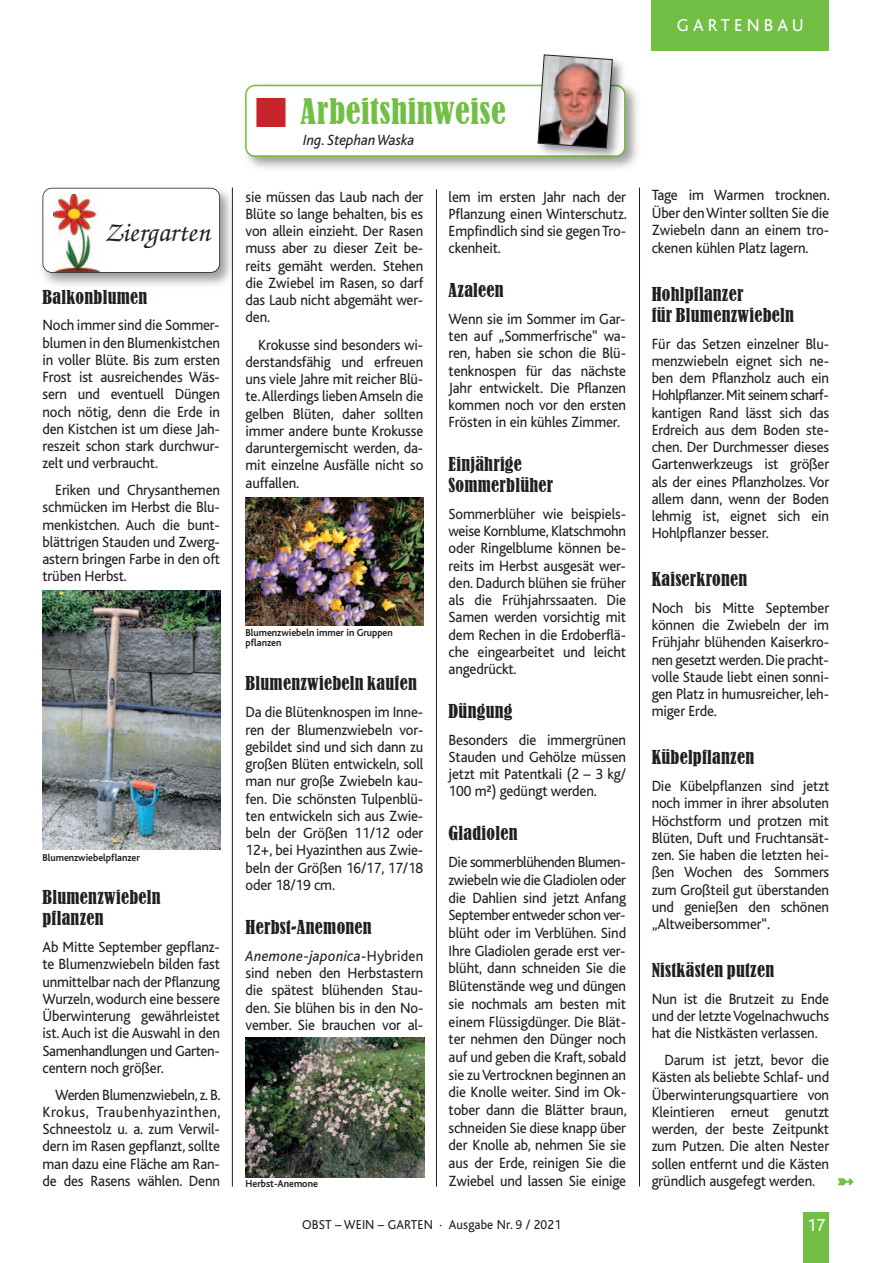
<style>
.page{position:relative;width:893px;height:1263px;background:#fff}
.page>*{position:absolute;margin:0;border:0;box-sizing:border-box;transform-origin:0 0}
.t1{font:condensed 33px "Bernard";letter-spacing:.015em;color:#71bf44}
.t2{font:italic 500 28.5px "Zapf Chancery";color:#231f20}
.t3{font:condensed 18px/21px "Bernard";letter-spacing:.015em;color:#231f20}
.t4{font:18px "Bliss";letter-spacing:.225em;color:#fff}
.t5{font:15.45px/17.2px "Bliss";letter-spacing:-.01em;color:#231f20;text-align:justify;scale:.95 1}
.t6{font:italic 15.45px "Bliss";letter-spacing:-.005em;color:#231f20;scale:.95 1}
.t7{font:13.5px "Bliss";letter-spacing:.01em;color:#231f20;scale:.95 1}
.t8{font:700 10.5px/10.5px "Bliss";letter-spacing:-.005em;color:#231f20;scale:.95 1}
.s1{color:#c8242b}
.s2{font-style:italic}
</style>
<div class="page">
<div style="left:652px;top:0;width:177px;height:51px;background:#71bf44"></div>
<div style="left:804px;top:1212px;width:25px;height:51px;background:#71bf44"></div>
<img style="left:247px;top:90px;width:390px;height:79px">
<img style="left:530px;top:86px;width:102px;height:82px">
<svg style="left:245px;top:54px;width:381px;height:103px"></svg>
<img style="left:42px;top:187px;width:191px;height:105px">
<div style="left:43px;top:189px;width:176px;height:83px;background:#fff;border-radius:9px"></div>
<img style="left:54px;top:195px;width:45px;height:75px">
<div style="left:43px;top:188px;width:177px;height:85px;border:2px solid #231f20;border-radius:9px"></div>
<hr style="left:232px;top:188px;width:1px;height:998px;background:#231f20">
<hr style="left:436px;top:189px;width:1px;height:997px;background:#231f20">
<hr style="left:639px;top:188px;width:1px;height:998px;background:#231f20">
<img style="left:43px;top:590px;width:177px;height:260px">
<img style="left:246px;top:498px;width:177px;height:127px">
<img style="left:246px;top:1037px;width:178px;height:141px">
<p class="t4" style="left:677px;top:19px;width:129px">GARTENBAU</p>
<p class="t2" style="left:104px;top:221px;width:107px">Ziergarten</p>
<p class="t3" style="left:43px;top:286px;width:106px">Balkonblumen</p>
<p class="t5" style="left:43px;top:318px;width:188px">Noch immer sind die Sommer&shy;blumen in den Blumenkistchen in voller Blüte. Bis zum ersten Frost ist ausreichendes Wäs&shy;sern und eventuell Düngen noch nötig, denn die Erde in den Kistchen ist um diese Jah&shy;reszeit schon stark durchwur&shy;zelt und verbraucht.</p>
<p class="t5" style="left:43px;top:483px;width:188px;text-indent:13px">Eriken und Chrysanthemen schmücken im Herbst die Blu&shy;menkistchen. Auch die bunt&shy;blättrigen Stauden und Zwerg - astern bringen Farbe in den oft trüben Herbst.</p>
<p class="t8" style="left:43px;top:853px;width:104px">Blumenzwiebelpflanzer</p>
<p class="t3" style="left:43px;top:887px;width:120px">Blumenzwiebeln pflanzen</p>
<p class="t5" style="left:43px;top:940px;width:188px">Ab Mitte September gepflanz&shy;te Blumenzwiebeln bilden fast unmittelbar nach der Pflanzung Wurzeln, wodurch eine bessere Überwinterung gewährleistet ist. Auch ist die Auswahl in den Samenhandlungen und Garten&shy;centern noch größer.</p>
<p class="t5" style="left:43px;top:1087px;width:189px;text-indent:13px">Werden Blumenzwiebeln, z. B.<br>Krokus, Traubenhyazinthen, Schneestolz u. a. zum Verwil&shy;dern im Rasen gepflanzt, sollte man dazu eine Fläche am Ran&shy;de des Rasens wählen. Denn</p>
<p class="t1" style="left:255px;top:92px;width:252px"><span class="s1">■</span> Arbeitshinweise</p>
<p class="t6" style="left:303px;top:134px;width:119px">Ing. Stephan Waska</p>
<p class="t5" style="left:246px;top:189px;width:189px">sie müssen das Laub nach der Blüte so lange behalten, bis es von allein einzieht. Der Rasen muss aber zu dieser Zeit be&shy;reits gemäht werden. Stehen die Zwiebel im Rasen, so darf das Laub nicht abgemäht wer&shy;den.</p>
<p class="t5" style="left:246px;top:337px;width:189px;text-indent:13px">Krokusse sind besonders wi&shy;derstandsfähig und erfreuen uns viele Jahre mit reicher Blü&shy;te. Allerdings lieben Amseln die gelben Blüten, daher sollten immer andere bunte Krokusse daruntergemischt werden, da&shy;mit einzelne Ausfälle nicht so auffallen.</p>
<p class="t8" style="left:246px;top:628px;width:157px">Blumenzwiebeln immer in Gruppen pflanzen</p>
<p class="t3" style="left:246px;top:673px;width:173px">Blumenzwiebeln kaufen</p>
<p class="t5" style="left:246px;top:705px;width:189px">Da die Blütenknospen im Inne&shy;ren der Blumenzwiebeln vor&shy;gebildet sind und sich dann zu großen Blüten entwickeln, soll man nur große Zwiebeln kau&shy;fen. Die schönsten Tulpenblü&shy;ten entwickeln sich aus Zwie&shy;beln der Größen 11/12 oder 12+, bei Hyazinthen aus Zwie&shy;beln der Größen 16/17, 17/18 oder 18/19 cm.</p>
<p class="t3" style="left:246px;top:916px;width:128px">Herbst-Anemonen</p>
<p class="t5" style="left:246px;top:948px;width:189px"><span class="s2">Anemone-japonica</span>-Hybriden sind neben den Herbstastern die spätest blühenden Stau&shy;den. Sie blühen bis in den No&shy;vember. Sie brauchen vor al-</p>
<p class="t8" style="left:246px;top:1179px;width:78px">Herbst-Anemone</p>
<p class="t5" style="left:449px;top:189px;width:189px">lem im ersten Jahr nach der Pflanzung einen Winterschutz.<br>Empfindlich sind sie gegen Tro&shy;ckenheit.</p>
<p class="t3" style="left:449px;top:280px;width:57px">Azaleen</p>
<p class="t5" style="left:449px;top:312px;width:188px">Wenn sie im Sommer im Gar&shy;ten auf „Sommerfrische“ wa&shy;ren, haben sie schon die Blü&shy;tenknospen für das nächste Jahr entwickelt. Die Pflanzen kommen noch vor den ersten Frösten in ein kühles Zimmer.</p>
<p class="t3" style="left:449px;top:454px;width:106px">Einjährige<br>Sommerblüher</p>
<p class="t5" style="left:449px;top:507px;width:188px">Sommerblüher wie beispiels&shy;weise Kornblume, Klatschmohn oder Ringelblume können be&shy;reits im Herbst ausgesät wer&shy;den. Dadurch blühen sie früher als die Frühjahrssaaten. Die Samen werden vorsichtig mit dem Rechen in die Erdoberflä&shy;che eingearbeitet und leicht angedrückt.</p>
<p class="t3" style="left:449px;top:700px;width:65px">Düngung</p>
<p class="t5" style="left:449px;top:732px;width:188px">Besonders die immergrünen Stauden und Gehölze müssen jetzt mit Patentkali (2 – 3 kg/ 100 m²) gedüngt werden.</p>
<p class="t3" style="left:449px;top:822px;width:70px">Gladiolen</p>
<p class="t5" style="left:449px;top:855px;width:189px;line-height:17.7px">Die sommerblühenden Blumen&shy;zwiebeln wie die Gladiolen oder die Dahlien sind jetzt Anfang September entweder schon ver&shy;blüht oder im Verblühen. Sind Ihre Gladiolen gerade erst ver&shy;blüht, dann schneiden Sie die Blütenstände weg und düngen sie nochmals am besten mit einem Flüssigdünger. Die Blät&shy;ter nehmen den Dünger noch auf und geben die Kraft, sobald sie zu Vertrocknen beginnen an die Knolle weiter. Sind im Ok&shy;tober dann die Blätter braun, schneiden Sie diese knapp über der Knolle ab, nehmen Sie sie aus der Erde, reinigen Sie die Zwiebel und lassen Sie einige</p>
<p class="t5" style="left:652px;top:187px;width:189px;line-height:17.7px">Tage im Warmen trocknen.<br>Über den Winter sollten Sie die Zwiebeln dann an einem tro&shy;ckenen kühlen Platz lagern.</p>
<p class="t3" style="left:652px;top:283px;width:144px">Hohlpflanzer<br>für Blumenzwiebeln</p>
<p class="t5" style="left:652px;top:336px;width:188px">Für das Setzen einzelner Blu&shy;menzwiebeln eignet sich ne&shy;ben dem Pflanzholz auch ein Hohlpflanzer. Mit seinem scharf&shy;kantigen Rand lässt sich das Erdreich aus dem Boden ste&shy;chen. Der Durchmesser dieses Gartenwerkzeugs ist größer als der eines Pflanzholzes. Vor allem dann, wenn der Boden lehmig ist, eignet sich ein Hohlpflanzer besser.</p>
<p class="t3" style="left:652px;top:569px;width:97px">Kaiserkronen</p>
<p class="t5" style="left:652px;top:601px;width:188px">Noch bis Mitte September können die Zwiebeln der im Frühjahr blühenden Kaiserkro&shy;nen gesetzt werden. Die pracht&shy;volle Staude liebt einen sonni&shy;gen Platz in humusreicher, leh&shy;miger Erde.</p>
<p class="t3" style="left:652px;top:747px;width:104px">Kübelpflanzen</p>
<p class="t5" style="left:652px;top:779px;width:188px">Die Kübelpflanzen sind jetzt noch immer in ihrer absoluten Höchstform und protzen mit Blüten, Duft und Fruchtansät&shy;zen. Sie haben die letzten hei&shy;ßen Wochen des Sommers zum Großteil gut überstanden und genießen den schönen „Altweibersommer“.</p>
<p class="t3" style="left:652px;top:959px;width:124px">Nistkästen putzen</p>
<p class="t5" style="left:652px;top:991px;width:188px">Nun ist die Brutzeit zu Ende und der letzte Vogelnachwuchs hat die Nistkästen verlassen.</p>
<p class="t5" style="left:652px;top:1053px;width:188px;text-indent:13px">Darum ist jetzt, bevor die Kästen als beliebte Schlaf- und Überwinterungsquartiere von Kleintieren erneut genutzt werden, der beste Zeitpunkt zum Putzen. Die alten Nester sollen entfernt und die Kästen gründlich ausgefegt werden.</p>
<p class="t7" style="left:302px;top:1219px;width:274px">OBST – WEIN – GARTEN · Ausgabe Nr. 9 / 2021</p>
<p class="t4" style="left:807px;top:1218px;width:20px">17</p>
</div>
